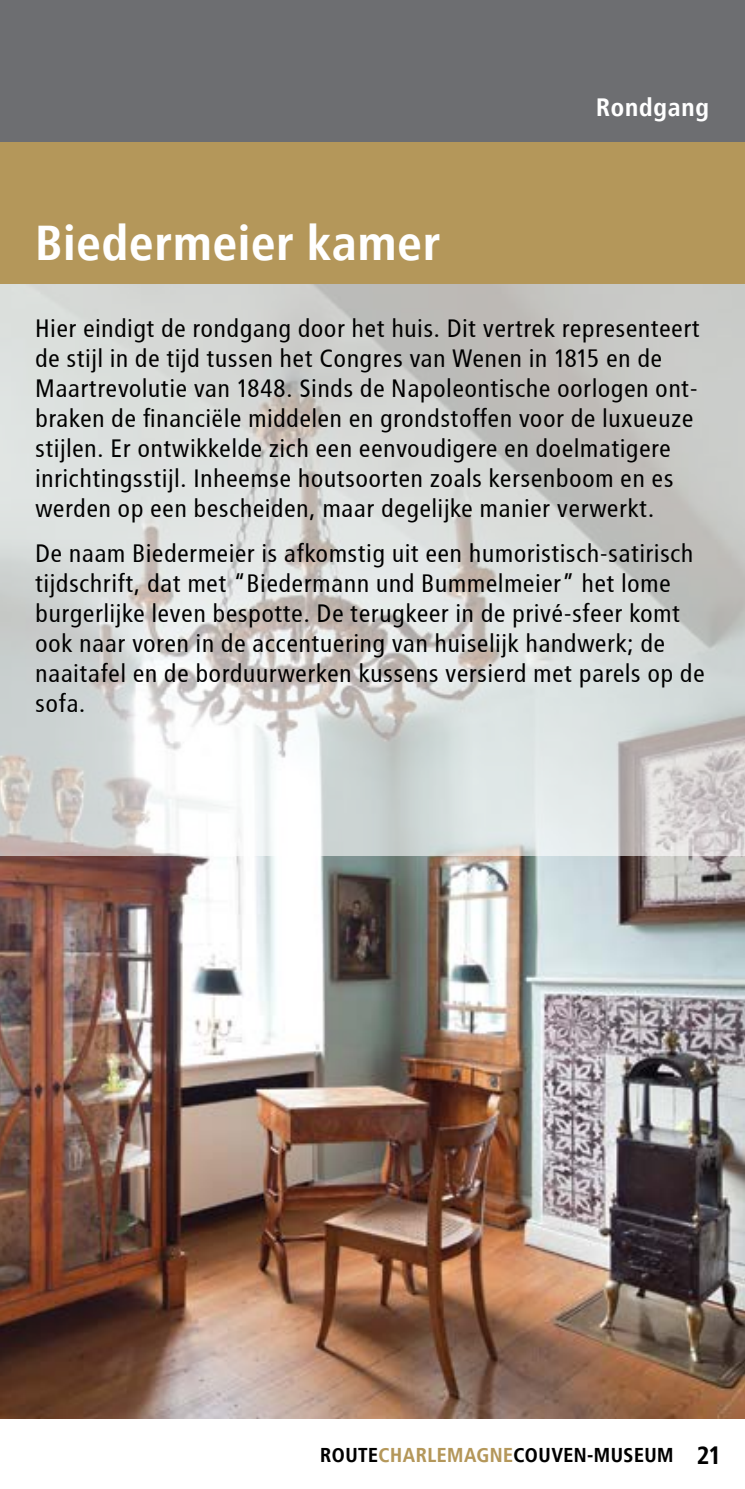
<style>
.page{position:relative;width:745px;height:1489px;background:#fff}
.page>*{position:absolute;margin:0;border:0;box-sizing:border-box;transform-origin:0 0}
.t1{font:700 48.75px "Transit";color:#fff}
.t2{font:25px/30px "Transit";color:#000}
.t3{font:700 25px "Transit";letter-spacing:.01em;color:#fff}
.t4{font:700 20px "Transit";color:#000}
.s1{color:#b4975a}
.s2{font-size:25px}
</style>
<div class="page">
<img style="left:0;top:855px;width:744px;height:562px">
<svg style="left:0;top:283px;width:744px;height:572px;background:#d3d4d2"></svg>
<div style="left:0;top:0;width:744px;height:142px;background:#6d6e71"></div>
<div style="left:0;top:142px;width:744px;height:141px;background:#b4975a"></div>
<h1 class="t1" style="left:35px;top:211px;width:407px">Biedermeier kamer</h1>
<p class="t3" style="left:596px;top:92px;width:115px">Rondgang</p>
<p class="t2" style="left:35px;top:315px;width:666px">Hier eindigt de rondgang door het huis. Dit vertrek representeert de stijl in de tijd tussen het Congres van Wenen in 1815 en de Maartrevolutie van 1848. Sinds de Napoleontische oorlogen ont&shy;braken de financiële middelen en grondstoffen voor de luxueuze stijlen. Er ontwikkelde zich een eenvoudigere en doelmatigere inrichtingsstijl. Inheemse houtsoorten zoals kersenboom en es werden op een bescheiden, maar degelijke manier verwerkt.</p>
<p class="t2" style="left:35px;top:540px;width:671px">De naam Biedermeier is afkomstig uit een humoristisch-satirisch tijdschrift, dat met “Biedermann und Bummelmeier” het lome burgerlijke leven bespotte. De terugkeer in de privé-sfeer komt ook naar voren in de accentuering van huiselijk handwerk; de naaitafel en de borduurwerken kussens versierd met parels op de sofa.</p>
<p class="t4" style="left:320px;top:1441px;width:403px">ROUTE<span class="s1">CHARLEMAGNE</span>COUVEN-MUSEUM <span class="s2">21</span></p>
</div>
